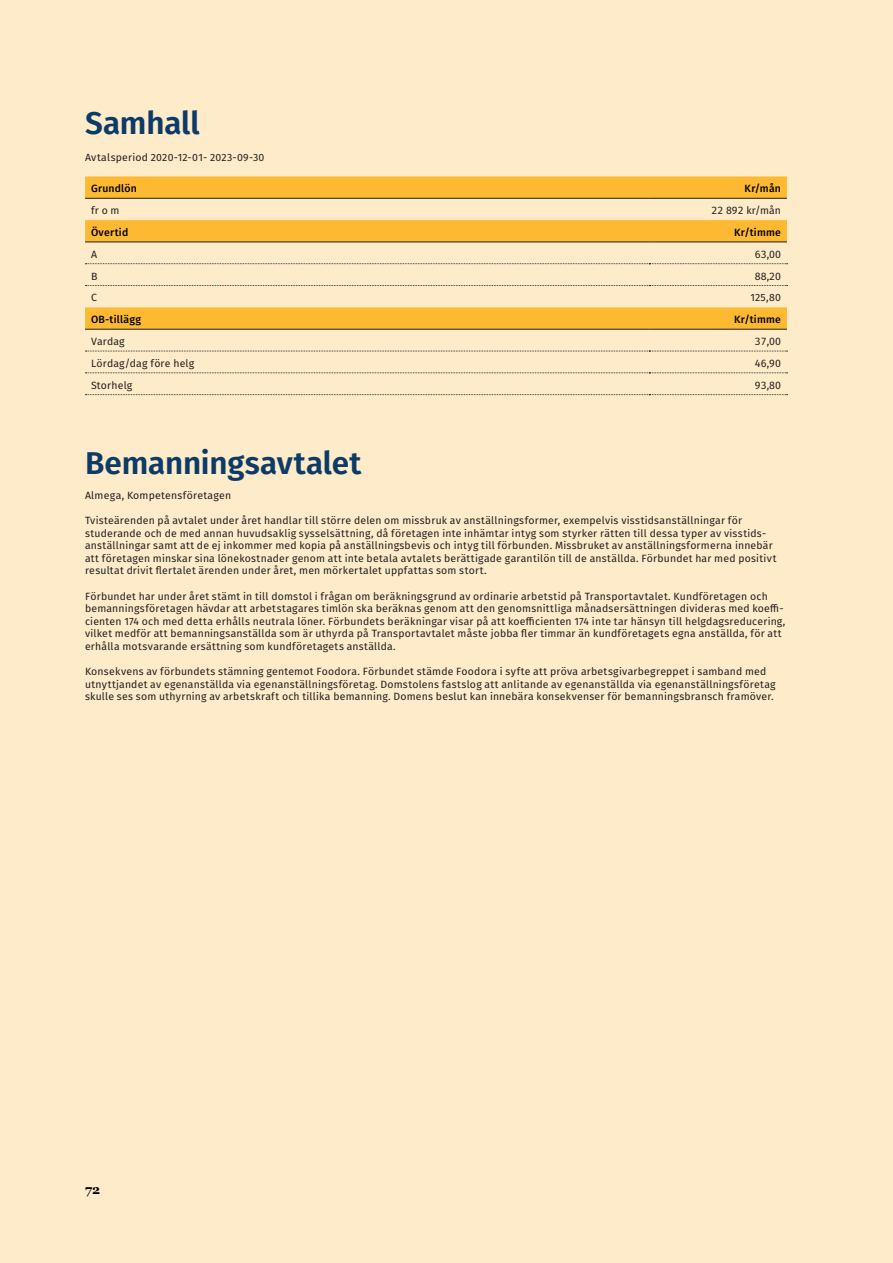
<style>
.page{position:relative;width:893px;height:1263px;background:#feebc9}
.page>*{position:absolute;margin:0;border:0;box-sizing:border-box;transform-origin:0 0}
.NY_R1{font:600 31.5px "Fira Sans";letter-spacing:-.005em;color:#0c3b67}
.t1{font:700 12.75px "Georgia";color:#000}
.Tabell_brödtext{font:10.5px/12.6px "Fira Sans";letter-spacing:.02em;color:#231f20}
.Tabell_brödtext_bold{font:500 10.5px "Fira Sans";letter-spacing:.02em;color:#000}
.Tabell_siffror{font:10.5px "Fira Sans";color:#231f20}
</style>
<div class="page">
<svg style="left:85px;top:176px;width:702px;height:153px"></svg>
<hr style="left:85px;top:329px;width:564px;height:1px;background:#231f20">
<hr style="left:649px;top:329px;width:138px;height:1px;background:#231f20">
<svg style="left:85px;top:263px;width:703px;height:1px"></svg>
<svg style="left:85px;top:285px;width:703px;height:1px"></svg>
<svg style="left:85px;top:351px;width:703px;height:1px"></svg>
<svg style="left:85px;top:372px;width:703px;height:1px"></svg>
<hr style="left:85px;top:198px;width:564px;height:1px;background:#231f20">
<hr style="left:649px;top:198px;width:138px;height:1px;background:#231f20">
<hr style="left:85px;top:242px;width:564px;height:1px;background:#231f20">
<hr style="left:649px;top:242px;width:138px;height:1px;background:#231f20">
<svg style="left:85px;top:394px;width:703px;height:1px"></svg>
<p class="NY_R1" style="left:85px;top:98px;width:116px">Samhall</p>
<p class="Tabell_brödtext" style="left:85px;top:151px;width:181px">Avtalsperiod 2020-12-01- 2023-09-30</p>
<p class="Tabell_brödtext_bold" style="left:91px;top:180px;width:47px">Grundlön</p>
<p class="Tabell_brödtext_bold" style="left:745px;top:180px;width:38px">Kr/mån</p>
<p class="Tabell_brödtext" style="left:91px;top:204px;width:30px">fr o m</p>
<p class="Tabell_siffror" style="left:711px;top:202px;width:71px">22 892 kr/mån</p>
<p class="Tabell_brödtext_bold" style="left:91px;top:224px;width:39px">Övertid</p>
<p class="Tabell_brödtext_bold" style="left:734px;top:224px;width:48px">Kr/timme</p>
<p class="Tabell_brödtext" style="left:91px;top:247px;width:8px">A</p>
<p class="Tabell_siffror" style="left:755px;top:246px;width:28px">63,00</p>
<p class="Tabell_brödtext" style="left:91px;top:269px;width:8px">B</p>
<p class="Tabell_siffror" style="left:755px;top:268px;width:28px">88,20</p>
<p class="Tabell_brödtext" style="left:91px;top:291px;width:7px">C</p>
<p class="Tabell_brödtext" style="left:750px;top:291px;width:32px">125,80</p>
<p class="Tabell_brödtext_bold" style="left:91px;top:311px;width:52px">OB-tillägg</p>
<p class="Tabell_brödtext_bold" style="left:734px;top:311px;width:48px">Kr/timme</p>
<p class="Tabell_brödtext" style="left:91px;top:335px;width:35px">Vardag</p>
<p class="Tabell_siffror" style="left:755px;top:333px;width:28px">37,00</p>
<p class="Tabell_brödtext" style="left:91px;top:357px;width:105px">Lördag/dag före helg</p>
<p class="Tabell_siffror" style="left:755px;top:355px;width:28px">46,90</p>
<p class="Tabell_brödtext" style="left:91px;top:378px;width:43px">Storhelg</p>
<p class="Tabell_siffror" style="left:755px;top:377px;width:28px">93,80</p>
<p class="NY_R1" style="left:85px;top:437px;width:278px">Bemanningsavtalet</p>
<p class="Tabell_brödtext" style="left:85px;top:489px;width:148px">Almega, Kompetensföretagen</p>
<p class="Tabell_brödtext" style="left:85px;top:514px;width:693px">Tvisteärenden på avtalet under året handlar till större delen om missbruk av anställningsformer, exempelvis visstidsanställningar för studerande och de med annan huvudsaklig sysselsättning, då företagen inte inhämtar intyg som styrker rätten till dessa typer av visstids&shy;anställningar samt att de ej inkommer med kopia på anställningsbevis och intyg till förbunden. Missbruket av anställningsformerna innebär att företagen minskar sina lönekostnader genom att inte betala avtalets berättigade garantilön till de anställda. Förbundet har med positivt resultat drivit flertalet ärenden under året, men mörkertalet uppfattas som stort.</p>
<p class="Tabell_brödtext" style="left:85px;top:589px;width:702px">Förbundet har under året stämt in till domstol i frågan om beräkningsgrund av ordinarie arbetstid på Transportavtalet. Kundföretagen och bemanningsföretagen hävdar att arbetstagares timlön ska beräknas genom att den genomsnittliga månadsersättningen divideras med koeffi&shy;cienten 174 och med detta erhålls neutrala löner. Förbundets beräkningar visar på att koefficienten 174 inte tar hänsyn till helgdagsreducering, vilket medför att bemanningsanställda som är uthyrda på Transportavtalet måste jobba fler timmar än kundföretagets egna anställda, för att erhålla motsvarande ersättning som kundföretagets anställda.</p>
<p class="Tabell_brödtext" style="left:85px;top:665px;width:692px">Konsekvens av förbundets stämning gentemot Foodora. Förbundet stämde Foodora i syfte att pröva arbetsgivarbegreppet i samband med utnyttjandet av egenanställda via egenanställningsföretag. Domstolens fastslog att anlitande av egenanställda via egenanställningsföretag skulle ses som uthyrning av arbetskraft och tillika bemanning. Domens beslut kan innebära konsekvenser för bemanningsbransch framöver.</p>
<p class="t1" style="left:85px;top:1180px;width:17px">72</p>
</div>
